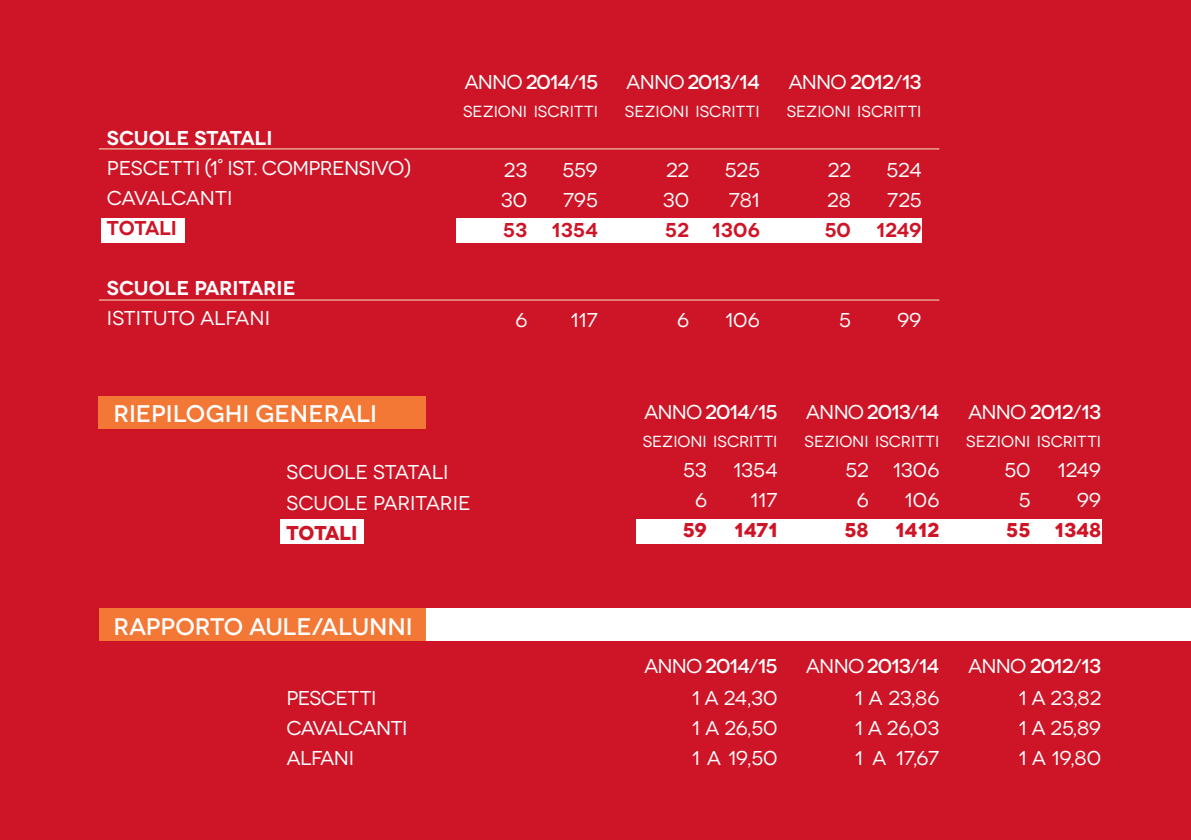
<style>
.page{position:relative;width:1191px;height:840px;background:#fff}
.page>*{position:absolute;margin:0;border:0;box-sizing:border-box;transform-origin:0 0}
.t1{font:500 24px "Novecentowide";color:#fff}
.t2{font:20px/30px "Novecentowide";color:#fff}
.t3{font:500 20px "Novecentowide";letter-spacing:-.04em;color:#fff}
.t4{font:20px/30px "Novecentowide";letter-spacing:-.025em;color:#fff}
.t5{font:600 20px "Novecentowide";letter-spacing:-.005em;color:#fff}
.t6{font:600 20px "Novecentowide";color:#cd1527}
.t7{font:700 20px "Novecentowide";color:#cd1527}
.t8{font:20px/30px "Novecentowide";letter-spacing:-.035em;color:#fff}
.t9{font:16px "Novecentowide";color:#fff}
.s1{font-weight:400}
</style>
<div class="page">
<div style="left:0;top:0;width:1191px;height:839px;background:#cd1527"></div>
<div style="left:99px;top:608px;width:555px;height:32px;background:#f37835"></div>
<div style="left:99px;top:396px;width:327px;height:32px;background:#f37835"></div>
<div style="left:456px;top:218px;width:465px;height:24px;background:#fff"></div>
<div style="left:101px;top:218px;width:83px;height:24px;background:#fff"></div>
<div style="left:636px;top:518px;width:465px;height:25px;background:#fff"></div>
<div style="left:281px;top:518px;width:83px;height:25px;background:#fff"></div>
<hr style="left:99px;top:148px;width:840px;height:1px;background:#eaa08d">
<hr style="left:99px;top:299px;width:840px;height:1px;background:#eaa08d">
<div style="left:426px;top:608px;width:765px;height:32px;background:#fff"></div>
<p class="t5" style="left:107px;top:125px;width:167px">SCUOLE STATALI</p>
<p class="t4" style="left:107px;top:153px;width:306px">PESCETTI (1° IST. COMPRENSIVO)<br>CAVALCAN TI</p>
<p class="t6" style="left:107px;top:215px;width:71px">TOTALI</p>
<p class="t5" style="left:107px;top:275px;width:190px">SCUOLE PARITARIE</p>
<p class="t2" style="left:107px;top:303px;width:165px">ISTITUTO ALFAN I</p>
<p class="t3" style="left:464px;top:70px;width:135px"><span class="s1">ANNO</span> 2014<span class="s1">/</span>15</p>
<p class="t3" style="left:626px;top:70px;width:135px"><span class="s1">ANNO</span> 2013<span class="s1">/</span>14</p>
<p class="t3" style="left:788px;top:70px;width:135px"><span class="s1">ANNO</span> 2012<span class="s1">/</span>13</p>
<p class="t9" style="left:463px;top:102px;width:136px">SEZIONI ISCRITTI</p>
<p class="t9" style="left:625px;top:102px;width:136px">SEZIONI ISCRITTI</p>
<p class="t9" style="left:786px;top:102px;width:136px">SEZIONI ISCRITTI</p>
<p class="t2" style="left:501px;top:155px;width:28px">23<br>30</p>
<p class="t6" style="left:503px;top:218px;width:26px">53</p>
<p class="t2" style="left:562px;top:155px;width:37px">559<br>795</p>
<p class="t6" style="left:551px;top:218px;width:48px">1354</p>
<p class="t2" style="left:515px;top:305px;width:13px">6</p>
<p class="t2" style="left:570px;top:305px;width:29px">117</p>
<p class="t2" style="left:663px;top:155px;width:28px">22<br>30</p>
<p class="t6" style="left:665px;top:218px;width:26px">52</p>
<p class="t2" style="left:725px;top:155px;width:36px">525<br>781</p>
<p class="t6" style="left:712px;top:218px;width:49px">1306</p>
<p class="t2" style="left:677px;top:305px;width:13px">6</p>
<p class="t2" style="left:725px;top:305px;width:36px">106</p>
<p class="t2" style="left:827px;top:155px;width:25px">22<br>28</p>
<p class="t6" style="left:824px;top:218px;width:28px">50</p>
<p class="t2" style="left:886px;top:155px;width:37px">524<br>725</p>
<p class="t6" style="left:876px;top:218px;width:47px">1249</p>
<p class="t2" style="left:839px;top:305px;width:13px">5</p>
<p class="t2" style="left:897px;top:305px;width:25px">99</p>
<p class="t1" style="left:113px;top:399px;width:265px">RIEPILOGHI GENERALI</p>
<p class="t2" style="left:286px;top:457px;width:185px">SCUOLE STATALI<br>SCUOLE PARITARIE</p>
<p class="t7" style="left:286px;top:519px;width:72px">TOTALI</p>
<p class="t3" style="left:644px;top:399px;width:135px"><span class="s1">ANNO</span> 2014<span class="s1">/</span>15</p>
<p class="t9" style="left:642px;top:432px;width:136px">SEZIONI ISCRITTI</p>
<p class="t2" style="left:683px;top:455px;width:25px;text-align:center">53<br>6</p>
<p class="t7" style="left:682px;top:517px;width:26px">59</p>
<p class="t2" style="left:733px;top:455px;width:46px;text-align:right">1354<br>117</p>
<p class="t7" style="left:734px;top:517px;width:45px">1471</p>
<p class="t3" style="left:806px;top:399px;width:135px"><span class="s1">ANNO</span> 2013<span class="s1">/</span>14</p>
<p class="t9" style="left:804px;top:432px;width:136px">SEZIONI ISCRITTI</p>
<p class="t2" style="left:845px;top:455px;width:25px;text-align:center">52<br>6</p>
<p class="t7" style="left:844px;top:517px;width:26px">58</p>
<p class="t2" style="left:892px;top:455px;width:48px;text-align:center">1306<br>106</p>
<p class="t7" style="left:895px;top:517px;width:46px">1412</p>
<p class="t3" style="left:968px;top:399px;width:135px"><span class="s1">ANNO</span> 2012<span class="s1">/</span>13</p>
<p class="t9" style="left:966px;top:432px;width:136px">SEZIONI ISCRITTI</p>
<p class="t2" style="left:1004px;top:455px;width:28px;text-align:right">50<br>5</p>
<p class="t7" style="left:1005px;top:517px;width:26px">55</p>
<p class="t2" style="left:1057px;top:455px;width:45px;text-align:right">1249<br>99</p>
<p class="t7" style="left:1054px;top:517px;width:48px">1348</p>
<p class="t1" style="left:113px;top:611px;width:301px">RAPPORTO AULE/ALUNNI</p>
<p class="t3" style="left:644px;top:654px;width:135px"><span class="s1">ANNO</span> 2014<span class="s1">/</span>15</p>
<p class="t3" style="left:806px;top:654px;width:135px"><span class="s1">ANNO</span> 2013<span class="s1">/</span>14</p>
<p class="t3" style="left:968px;top:654px;width:135px"><span class="s1">ANNO</span> 2012<span class="s1">/</span>13</p>
<p class="t8" style="left:286px;top:682px;width:122px">PESCETTI<br>CAVALCAN TI<br>ALFAN I</p>
<p class="t2" style="left:691px;top:682px;width:87px;text-align:justify">1 A 24,30<br>1 A 26,50<br>1 A 19,50</p>
<p class="t2" style="left:855px;top:682px;width:86px;text-align:justify">1 A 23,86<br>1 A 26,03<br>1 A 17,67</p>
<p class="t2" style="left:1018px;top:682px;width:84px;text-align:justify">1 A 23,82<br>1 A 25,89<br>1 A 19,80</p>
</div>
